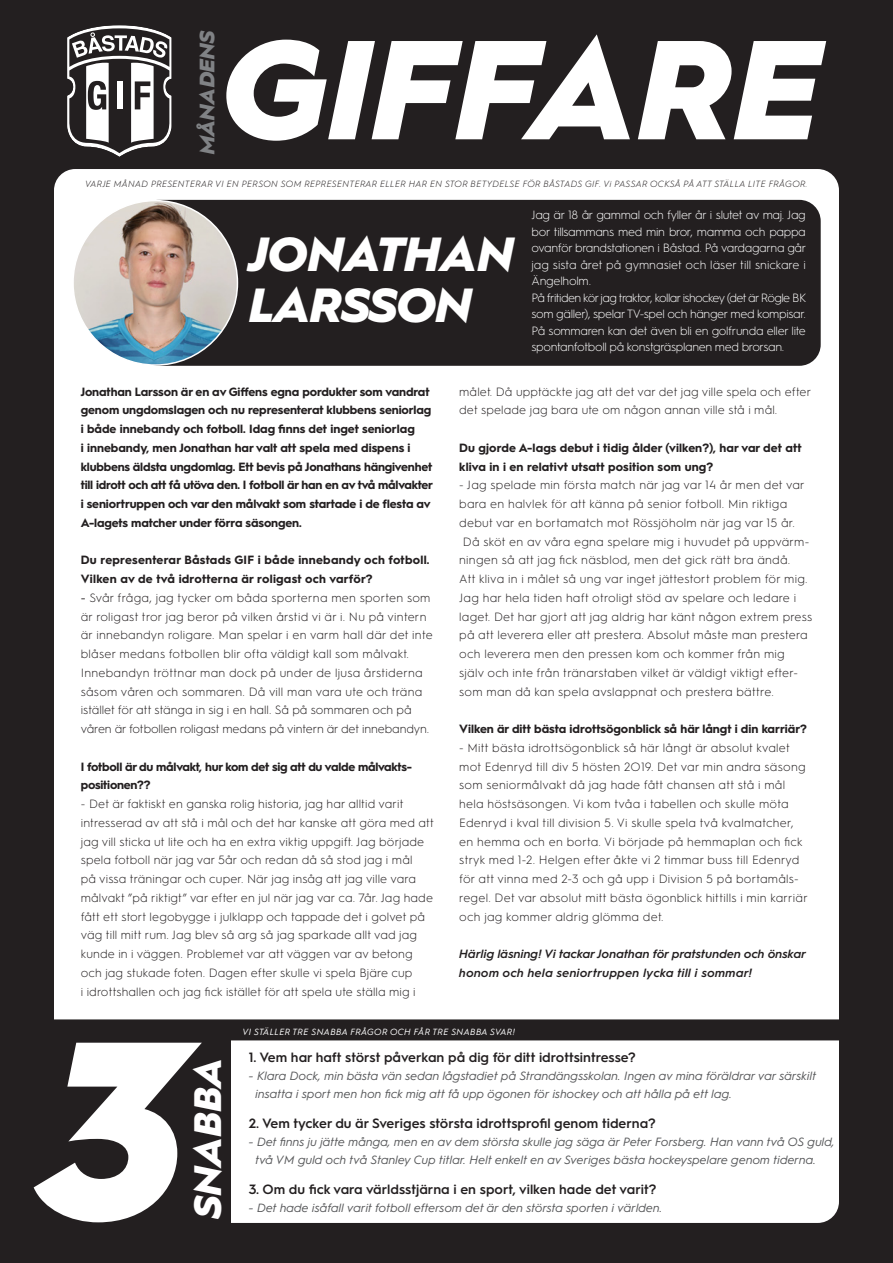
<style>
.page{position:relative;width:893px;height:1263px;background:#231f20}
.page>*{position:absolute;margin:0;border:0;box-sizing:border-box;transform-origin:0 0}
.t1{font:italic 900 255.15px "Hurme Are 2019";color:#fff}
.t2{font:italic 900 141px "Hurme Are 2019";color:#fff}
.t3{font:italic 900 48px "Hurme Are 2019";color:#fff}
.t4{font:italic 900 48px "Hurme Are 2019";letter-spacing:-.02em;color:#fff}
.t5{font:italic 900 38.4px "Hurme Are 2019";color:#fff}
.t6{font:italic 900 21px "Hurme Are 2019";color:#808285}
.t7{font:600 13.5px "Hurme Are 2019";color:#231f20}
.t8{font:300 12px/18.8px "Hurme Are 2019";letter-spacing:.02em;color:#231f20}
.t9{font:700 12px/18.8px "Hurme Are 2019";letter-spacing:-.01em;color:#231f20}
.t10{font:italic 12px/18px "Hurme Are 2019";color:#57585a}
.t11{font:300 12px/16.5px "Hurme Are 2019";letter-spacing:-.03em;color:#fff;text-align:justify}
.t12{font:300 12px/18.8px "Hurme Are 2019";color:#231f20}
.t13{font:italic 600 12px/18.8px "Hurme Are 2019";color:#231f20}
.t14{font:700 12px/18.8px "Hurme Are 2019";letter-spacing:.02em;color:#231f20}
.t15{font:700 12px/18.8px "Hurme Are 2019";letter-spacing:.01em;color:#231f20}
.t16{font:italic 300 9px "Hurme Are 2019";letter-spacing:.02em;color:#231f20}
.t17{font:italic 9px "Hurme Are 2019";letter-spacing:.02em;color:#fff}
.s1{font-weight:400}
</style>
<div class="page">
<div style="left:54px;top:169px;width:785px;height:1054px;background:#fff;border-radius:21px"></div>
<svg style="left:67px;top:25px;width:105px;height:132px"></svg>
<div style="left:45px;top:1032px;width:186px;height:197px;background:#231f20"></div>
<div style="left:45px;top:1019px;width:803px;height:21px;background:#231f20"></div>
<div style="left:137px;top:200px;width:684px;height:166px;background:#231f20;border-radius:21px"></div>
<img style="left:73px;top:201px;width:164px;height:164px;border-radius:80px">
<p class="t6" style="left:192px;top:154px;width:126px;rotate:-90deg">MÅNADENS</p>
<p class="t2" style="left:223px;top:-9px;width:601px">GIFFARE</p>
<p class="t16" style="left:85px;top:178px;width:724px">VARJE MÅNAD PRESENTERAR VI EN PERSON SOM REPRESENTERAR ELLER HAR EN STOR BETYDELSE FÖR BÅSTADS GIF. Vi PASSAR OCKSÅ PÅ ATT STÄLLA LITE FRÅGOR.</p>
<p class="t3" style="left:250px;top:220px;width:266px">JONATHAN</p>
<p class="t4" style="left:250px;top:271px;width:224px">LARSSON</p>
<p class="t11" style="left:531px;top:206px;width:276px">Jag är 18 år gammal och fyller år i slutet av maj. Jag bor tillsammans med min bror, mamma och pappa ovanför brandstationen i Båstad. På vardagarna går jag sista året på gymnasiet och läser till snickare i Ängelholm.</p>
<p class="t11" style="left:531px;top:288px;width:276px">På fritiden kör jag traktor, kollar ishockey (det är Rögle BK som gäller), spelar TV-spel och hänger med kompisar.<br>På sommaren kan det även bli en golfrunda eller lite spontanfotboll på konstgräsplanen med brorsan.</p>
<p class="t9" style="left:81px;top:381px;width:354px">Jonathan Larsson är en av Giffens egna pordukter som vandrat genom ungdomslagen och nu representerat klubbens seniorlag i både innebandy och fotboll. Idag finns det inget seniorlag<br>i innebandy, men Jonathan har valt att spela med dispens i klubbens äldsta ungdomlag. Ett bevis på Jonathans hängivenhet till idrott och att få utöva den. I fotboll är han en av två målvakter i seniortruppen och var den målvakt som startade i de flesta av A-lagets matcher under förra säsongen.</p>
<p class="t14" style="left:81px;top:550px;width:350px">Du representerar Båstads GIF i både innebandy och fotboll.<br>Vilken av de två idrotterna är roligast och varför?</p>
<p class="t8" style="left:81px;top:588px;width:353px"><span class="s1">-</span> Svår fråga, jag tycker om båda sporterna men sporten som är roligast tror jag beror på vilken årstid vi är i. Nu på vintern är innebandyn roligare. Man spelar i en varm hall där det inte blåser medans fotbollen blir ofta väldigt kall som målvakt.</p>
<p class="t12" style="left:81px;top:663px;width:350px">Innebandyn tröttnar man dock på under de ljusa årstiderna såsom våren och sommaren. Då vill man vara ute och träna istället för att stänga in sig i en hall. Så på sommaren och på våren är fotbollen roligast medans på vintern är det innebandyn.</p>
<p class="t9" style="left:81px;top:756px;width:333px">I fotboll är du målvakt, hur kom det sig att du valde målvakts&shy;positionen??</p>
<p class="t8" style="left:81px;top:794px;width:355px">- Det är faktiskt en ganska rolig historia, jag har alltid varit intresserad av att stå i mål och det har kanske att göra med att jag vill sticka ut lite och ha en extra viktig uppgift. Jag började spela fotboll när jag var 5år och redan då så stod jag i mål<br>på vissa träningar och cuper. När jag insåg att jag ville vara målvakt ”på riktigt” var efter en jul när jag var ca. 7år. Jag hade fått ett stort legobygge i julklapp och tappade det i golvet på väg till mitt rum. Jag blev så arg så jag sparkade allt vad jag kunde in i väggen. Problemet var att väggen var av betong och jag stukade foten. Dagen efter skulle vi spela Bjäre cup<br>i idrottshallen och jag fick istället för att spela ute ställa mig i</p>
<p class="t8" style="left:459px;top:381px;width:353px">målet. Då upptäckte jag att det var det jag ville spela och efter det spelade jag bara ute om någon annan ville stå i mål.</p>
<p class="t15" style="left:459px;top:438px;width:344px">Du gjorde A-lags debut i tidig ålder (vilken?), har var det att kliva in i en relativt utsatt position som ung?</p>
<p class="t8" style="left:459px;top:475px;width:347px">- Jag spelade min första match när jag var 14 år men det var bara en halvlek för att känna på senior fotboll. Min riktiga debut var en bortamatch mot Rössjöholm när jag var 15 år.</p>
<p class="t8" style="left:459px;top:531px;width:354px">Då sköt en av våra egna spelare mig i huvudet på uppvärm&shy;ningen så att jag fick näsblod, men det gick rätt bra ändå.<br>Att kliva in i målet så ung var inget jättestort problem för mig.<br>Jag har hela tiden haft otroligt stöd av spelare och ledare i laget. Det har gjort att jag aldrig har känt någon extrem press på att leverera eller att prestera. Absolut måste man prestera och leverera men den pressen kom och kommer från mig själv och inte från tränarstaben vilket är väldigt viktigt efter&shy;som man då kan spela avslappnat och prestera bättre.</p>
<p class="t9" style="left:459px;top:719px;width:349px">Vilken är ditt bästa idrottsögonblick så här långt i din karriär?</p>
<p class="t8" style="left:459px;top:738px;width:350px">- Mitt bästa idrottsögonblick så här långt är absolut kvalet mot Edenryd till div 5 hösten 2019. Det var min andra säsong som seniormålvakt då jag hade fått chansen att stå i mål hela höstsäsongen. Vi kom tvåa i tabellen och skulle möta Edenryd i kval till division 5. Vi skulle spela två kvalmatcher, en hemma och en borta. Vi började på hemmaplan och fick stryk med 1-2. Helgen efter åkte vi 2 timmar buss till Edenryd för att vinna med 2-3 och gå upp i Division 5 på bortamåls&shy;regel. Det var absolut mitt bästa ögonblick hittills i min karriär och jag kommer aldrig glömma det.</p>
<p class="t13" style="left:459px;top:944px;width:348px">Härlig läsning! Vi tackar Jonathan för pratstunden och önskar honom och hela seniortruppen lycka till i sommar!</p>
<p class="t1" style="left:43px;top:952px;width:146px">3</p>
<p class="t5" style="left:181px;top:1218px;width:164px;rotate:-90deg">SNABBA</p>
<p class="t17" style="left:242px;top:1025px;width:274px">VI STÄLLER TRE SNABBA FRÅGOR OCH FÅR TRE SNABBA SVAR!</p>
<p class="t7" style="left:249px;top:1048px;width:389px">1. Vem har haft störst påverkan på dig för ditt idrottsintresse?</p>
<p class="t10" style="left:255px;top:1066px;width:562px;text-indent:-7px">- Klara Dock, min bästa vän sedan lågstadiet på Strandängsskolan. Ingen av mina föräldrar var särskilt insatta i sport men hon fick mig att få upp ögonen för ishockey och att hålla på ett lag.</p>
<p class="t7" style="left:249px;top:1114px;width:409px">2. Vem tycker du är Sveriges största idrottsprofil genom tiderna?</p>
<p class="t10" style="left:255px;top:1132px;width:581px;text-indent:-7px">- Det finns ju jätte många, men en av dem största skulle jag säga är Peter Forsberg. Han vann två OS guld, två VM guld och två Stanley Cup titlar. Helt enkelt en av Sveriges bästa hockeyspelare genom tiderna.</p>
<p class="t7" style="left:249px;top:1180px;width:409px">3. Om du fick vara världsstjärna i en sport, vilken hade det varit?</p>
<p class="t10" style="left:249px;top:1198px;width:415px">- Det hade isåfall varit fotboll eftersom det är den största sporten i världen.</p>
</div>
